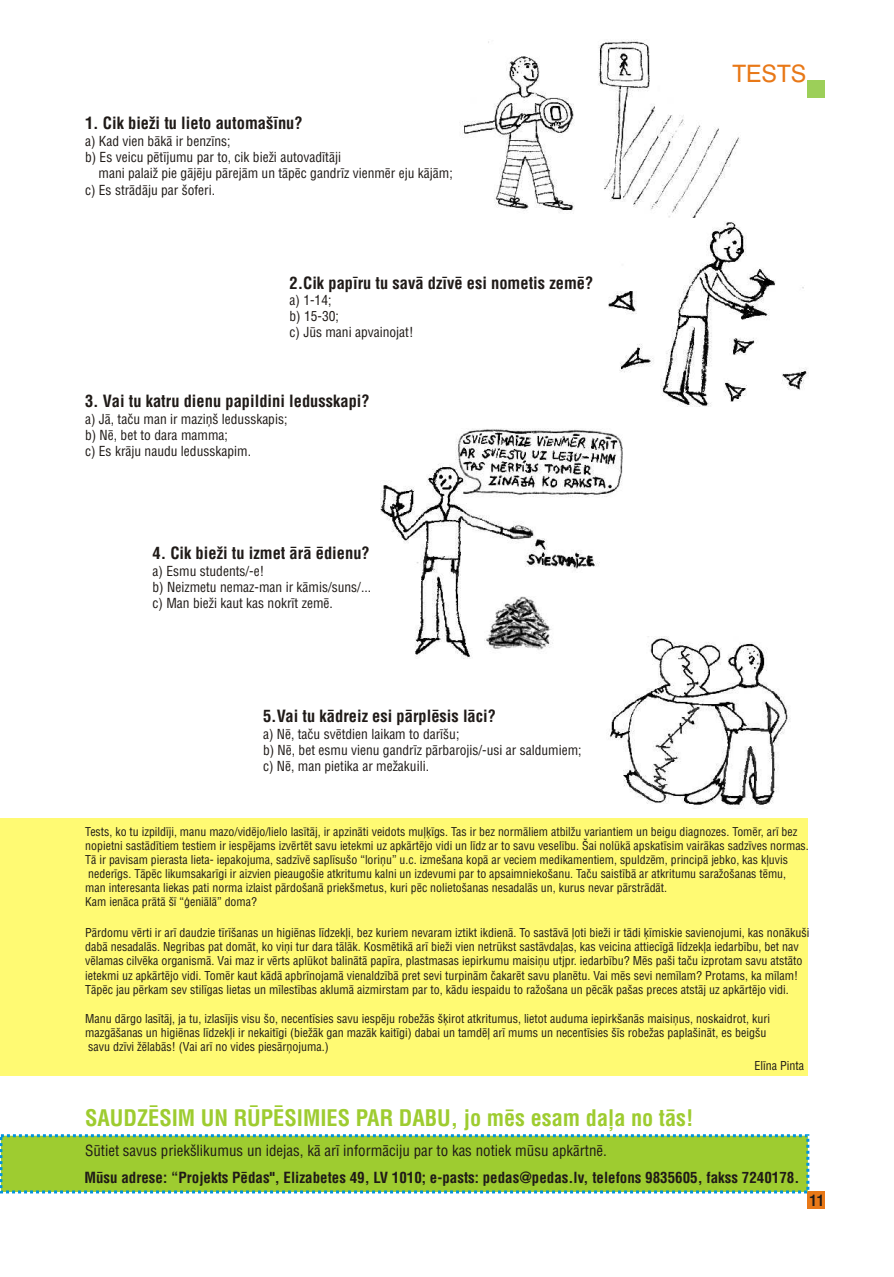
<style>
.page{position:relative;width:894px;height:1277px;background:#fff}
.page>*{position:absolute;margin:0;border:0;box-sizing:border-box;transform-origin:0 0}
.t1{font:24px "Rim Helvetica";color:#e87817}
.t2{font:700 22.35px "Rim Helvetica Condensed";color:#9ecc30}
.t3{font:700 16.5px "Rim Helvetica Condensed";color:#1f1a17}
.t4{font:700 15px "Rim Helvetica Condensed";color:#1f1a17}
.t5{font:15px "Rim Helvetica Condensed";color:#1f1a17}
.t6{font:700 15px "Rim Swis 721 Cn BT";color:#1f1a17}
.t7{font:13.5px/15.9px "Rim Helvetica Condensed";color:#1f1a17}
.t8{font:12px/14.1px "Rim Helvetica Condensed";color:#1f1a17}
.t9{font:11.85px/14px "Rim Helvetica Condensed";color:#1f1a17}
</style>
<div class="page">
<div style="left:0;top:819px;width:808px;height:257px;background:#fffa73"></div>
<img style="left:462px;top:39px;width:278px;height:178px">
<img style="left:608px;top:636px;width:183px;height:171px">
<img style="left:380px;top:428px;width:245px;height:231px">
<img style="left:608px;top:221px;width:201px;height:185px">
<div style="left:807px;top:81px;width:18px;height:17px;background:#9ccf59"></div>
<div style="left:808px;top:1192px;width:17px;height:17px;background:#e87817"></div>
<div style="left:0;top:1134px;width:809px;height:59px;background:#9ecc30;border:3px dashed #0094de"></div>
<h3 class="t3" style="left:85px;top:116px;width:219px">1. Cik bieþi tu lieto automaðînu?</h3>
<p class="t7" style="left:85px;top:134px;width:147px">a) Kad vien bâkâ ir benzîns;</p>
<p class="t7" style="left:85px;top:150px;width:258px">b) Es veicu pçtîjumu par to, cik bieþi autovadîtâji</p>
<p class="t7" style="left:99px;top:166px;width:356px">mani palaiþ pie gâjçju pârejâm un tâpçc gandrîz vienmçr eju kâjâm;</p>
<p class="t7" style="left:85px;top:183px;width:132px">c) Es strâdâju par ðoferi.</p>
<h3 class="t3" style="left:289px;top:275px;width:305px">2.Cik papîru tu savâ dzîvç esi nometis zemç?</h3>
<p class="t7" style="left:289px;top:293px;width:126px">a) 1-14;<br>b) 15-30;<br>c) Jûs mani apvainojat!</p>
<h3 class="t3" style="left:85px;top:394px;width:286px">3. Vai tu katru dienu papildini ledusskapi?</h3>
<p class="t7" style="left:85px;top:412px;width:204px">a) Jâ, taèu man ir maziòð ledusskapis; b) Nç, bet to dara mamma;<br>c) Es krâju naudu ledusskapim.</p>
<h3 class="t3" style="left:153px;top:546px;width:219px">4. Cik bieþi tu izmet ârâ çdienu?</h3>
<p class="t7" style="left:153px;top:564px;width:220px">a) Esmu students/-e!<br>b) Neizmetu nemaz-man ir kâmis/suns/... c) Man bieþi kaut kas nokrît zemç.</p>
<h3 class="t3" style="left:263px;top:709px;width:234px">5.Vai tu kâdreiz esi pârplçsis lâci?</h3>
<p class="t7" style="left:263px;top:727px;width:320px">a) Nç, taèu svçtdien laikam to darîðu;<br>b) Nç, bet esmu vienu gandrîz pârbarojis/-usi ar saldumiem; c) Nç, man pietika ar meþakuili.</p>
<h1 class="t1" style="left:732px;top:64px;width:75px">TESTS</h1>
<p class="t9" style="left:85px;top:825px;width:725px">Tests, ko tu izpildîji, manu mazo/vidçjo/lielo lasîtâj, ir apzinâti veidots muïíîgs. Tas ir bez normâliem atbilþu variantiem un beigu diagnozes. Tomçr, arî bez nopietni sastâdîtiem testiem ir iespçjams izvçrtçt savu ietekmi uz apkârtçjo vidi un lîdz ar to savu veselîbu. Ðai nolûkâ apskatîsim vairâkas sadzîves normas.<br>Tâ ir pavisam pierasta lieta- iepakojuma, sadzîvç saplîsuðo “loriòu” u.c. izmeðana kopâ ar veciem medikamentiem, spuldzçm, principâ jebko, kas kïuvis nederîgs. Tâpçc likumsakarîgi ir aizvien pieaugoðie atkritumu kalni un izdevumi par to apsaimniekoðanu. Taèu saistîbâ ar atkritumu saraþoðanas tçmu,<br>man interesanta liekas pati norma izlaist pârdoðanâ priekðmetus, kuri pçc nolietoðanas nesadalâs un, kurus nevar pârstrâdât.<br>Kam ienâca prâtâ ðî “ìeniâlâ” doma?</p>
<p class="t8" style="left:85px;top:926px;width:726px">Pârdomu vçrti ir arî daudzie tîrîðanas un higiçnas lîdzekïi, bez kuriem nevaram iztikt ikdienâ. To sastâvâ ïoti bieþi ir tâdi íîmiskie savienojumi, kas nonâkuði dabâ nesadalâs. Negribas pat domât, ko viòi tur dara tâlâk. Kosmçtikâ arî bieþi vien netrûkst sastâvdaïas, kas veicina attiecîgâ lîdzekïa iedarbîbu, bet nav vçlamas cilvçka organismâ. Vai maz ir vçrts aplûkot balinâtâ papîra, plastmasas iepirkumu maisiòu utjpr. iedarbîbu? Mçs paði taèu izprotam savu atstâto ietekmi uz apkârtçjo vidi. Tomçr kaut kâdâ apbrînojamâ vienaldzîbâ pret sevi turpinâm èakarçt savu plançtu. Vai mçs sevi nemîlam? Protams, ka mîlam!<br>Tâpçc jau pçrkam sev stilîgas lietas un mîlestîbas aklumâ aizmirstam par to, kâdu iespaidu to raþoðana un pçcâk paðas preces atstâj uz apkârtçjo vidi.</p>
<p class="t8" style="left:85px;top:1012px;width:687px">Manu dârgo lasîtâj, ja tu, izlasîjis visu ðo, necentîsies savu iespçju robeþâs ðíirot atkritumus, lietot auduma iepirkðanâs maisiòus, noskaidrot, kuri mazgâðanas un higiçnas lîdzekïi ir nekaitîgi (bieþâk gan mazâk kaitîgi) dabai un tamdçï arî mums un necentîsies ðîs robeþas paplaðinât, es beigðu savu dzîvi þçlabâs! (Vai arî no vides piesâròojuma.)</p>
<h2 class="t2" style="left:85px;top:1107px;width:610px">SAUDZÇSIM UN RÛPÇSIMIES PAR DABU, jo mçs esam daïa no tâs!</h2>
<p class="t5" style="left:85px;top:1144px;width:523px">Sûtiet savus priekðlikumus un idejas, kâ arî informâciju par to kas notiek mûsu apkârtnç.</p>
<p class="t8" style="left:754px;top:1059px;width:51px">Elîna Pinta</p>
<p class="t4" style="left:84px;top:1171px;width:717px">Mûsu adrese: “Projekts Pçdas", Elizabetes 49, LV 1010; e-pasts: pedas@pedas.lv, telefons 9835605, fakss 7240178.</p>
<p class="t6" style="left:809px;top:1194px;width:16px">11</p>
</div>
